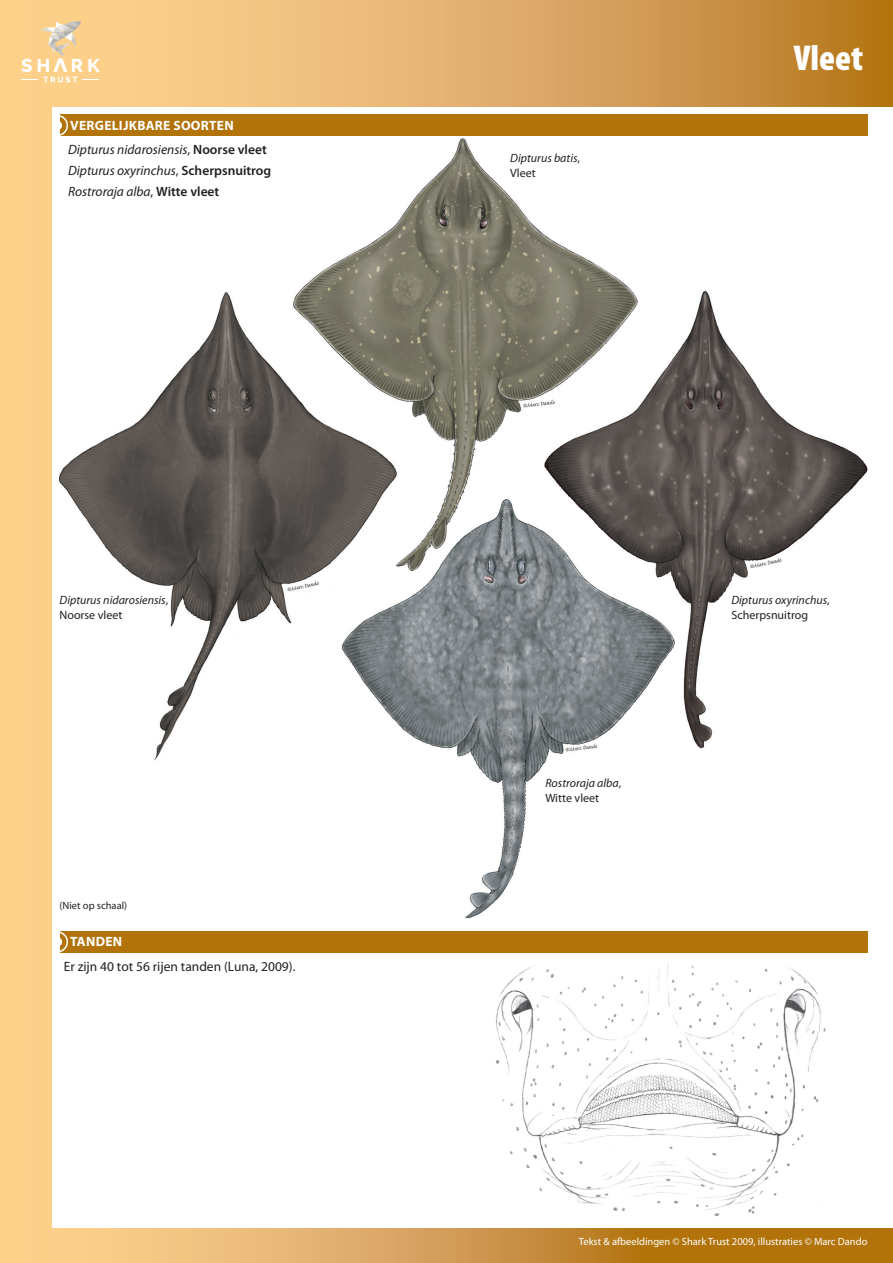
<style>
.page{position:relative;width:893px;height:1263px;background:#fff}
.page>*{position:absolute;margin:0;border:0;box-sizing:border-box;transform-origin:0 0}
.Species_header_back{font:900 condensed 36px "Myriad Pro";color:#fff}
.Body_text{font:italic 13.5px "Myriad Pro";color:#231f20}
.Body_text_bullets{font:13.5px "Myriad Pro";color:#231f20}
.Headers{font:700 13.5px "Myriad Pro";letter-spacing:.02em;color:#fff}
.Labels{font:italic 12px "Myriad Pro";color:#231f20}
.Labels-2{font:12px "Myriad Pro";color:#231f20}
.Labels-3{font:10.5px "Myriad Pro";color:#fff}
.Labels-4{font:10.5px "Myriad Pro";color:#231f20}
.s1{font-style:normal}
.s2{font-weight:600;font-style:normal}
</style>
<div class="page">
<img style="left:643px;top:290px;width:225px;height:459px">
<img style="left:59px;top:292px;width:260px;height:469px">
<img style="left:293px;top:138px;width:350px;height:440px">
<img style="left:340px;top:497px;width:340px;height:422px">
<svg style="left:51px;top:0;width:842px;height:106px;background:#ddaa64"></svg>
<svg style="left:51px;top:1229px;width:842px;height:34px;background:#d09949"></svg>
<div style="left:0;top:0;width:51px;height:1263px;background:#fed18b"></div>
<svg style="left:21px;top:21px;width:79px;height:62px"></svg>
<div style="left:60px;top:115px;width:807px;height:21px;background:#b2730b"></div>
<svg style="left:51px;top:114px;width:18px;height:23px"></svg>
<div style="left:60px;top:931px;width:807px;height:21px;background:#b2730b"></div>
<svg style="left:51px;top:930px;width:18px;height:23px"></svg>
<img style="left:496px;top:964px;width:330px;height:252px">
<p class="Headers" style="left:70px;top:118px;width:165px">VERGELIJKBARE SOORTEN</p>
<p class="Body_text" style="left:68px;top:142px;width:200px">Dipturus nidarosiensis<span class="s1">,</span> <span class="s2">Noorse vleet</span></p>
<p class="Body_text" style="left:68px;top:163px;width:205px">Dipturus oxyrinchus<span class="s1">,</span> <span class="s2">Scherpsnuitrog</span></p>
<p class="Body_text" style="left:68px;top:184px;width:153px">Rostroraja alba<span class="s1">,</span> <span class="s2">Witte vleet</span></p>
<p class="Labels" style="left:60px;top:594px;width:110px">Dipturus nidarosiensis<span class="s1">,</span></p>
<p class="Labels-2" style="left:60px;top:609px;width:64px">Noorse vleet</p>
<p class="Labels-4" style="left:60px;top:900px;width:69px">(Niet op schaal)</p>
<p class="Headers" style="left:70px;top:934px;width:53px">TANDEN</p>
<p class="Body_text_bullets" style="left:64px;top:959px;width:233px">Er zijn 40 tot 56 rijen tanden (Luna, 2009).</p>
<p class="Labels" style="left:510px;top:152px;width:71px">Dipturus batis<span class="s1">,</span></p>
<p class="Labels-2" style="left:510px;top:166px;width:27px">Vleet</p>
<p class="Species_header_back" style="left:794px;top:37px;width:71px">Vleet</p>
<p class="Labels" style="left:545px;top:777px;width:77px">Rostroraja alba<span class="s1">,</span></p>
<p class="Labels-2" style="left:545px;top:792px;width:55px">Witte vleet</p>
<p class="Labels" style="left:731px;top:594px;width:100px">Dipturus oxyrinchus<span class="s1">,</span></p>
<p class="Labels-2" style="left:731px;top:609px;width:78px">Scherpsnuitrog</p>
<p class="Labels-3" style="left:579px;top:1236px;width:290px">Tekst &amp; afbeeldingen © Shark Trust 2009, illustraties © Marc Dando</p>
</div>
